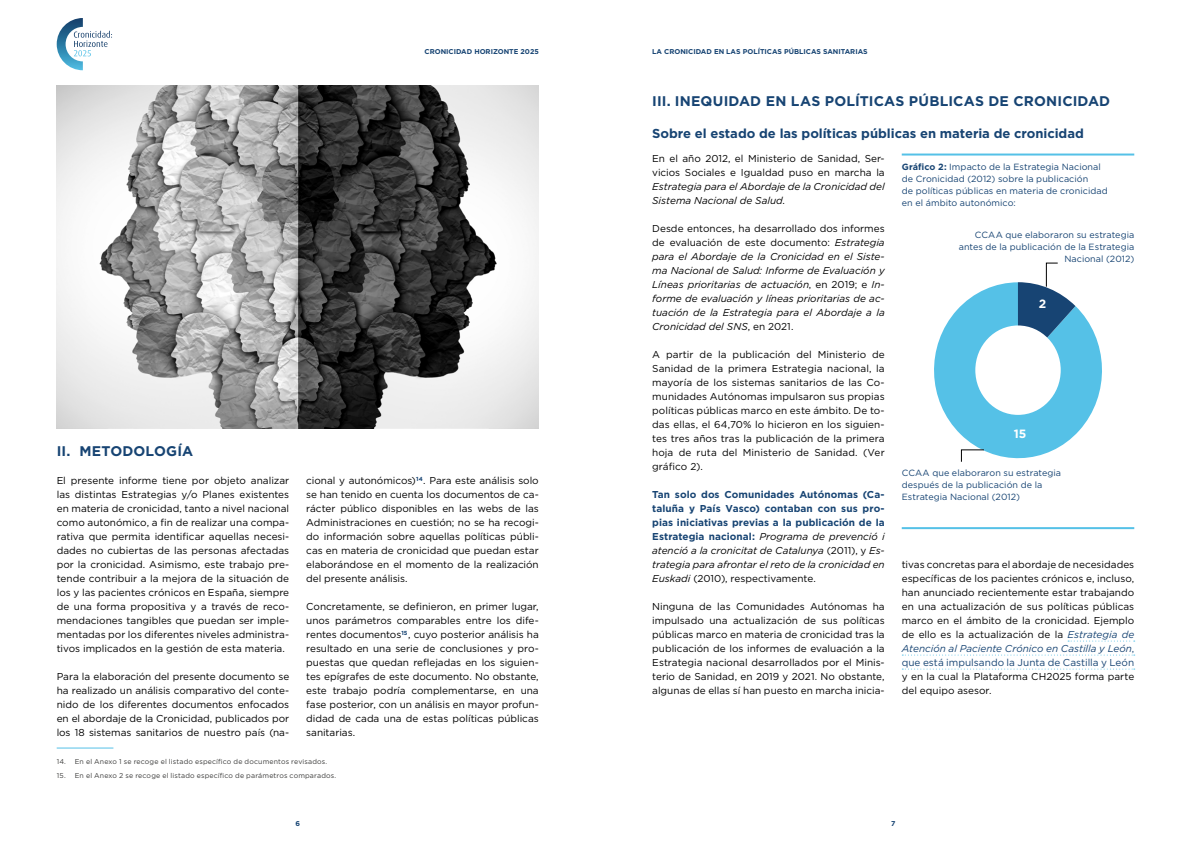
<style>
.page{position:relative;width:1191px;height:842px;background:#fff}
.page>*{position:absolute;margin:0;border:0;box-sizing:border-box;transform-origin:0 0}
.t1{font:700 14px "Gotham";letter-spacing:.01em;color:#174473}
.t2{font:700 13px "Gotham";color:#174473}
.t3{font:700 12px "Gotham";color:#fff}
.t4{font:10px/14px "Gotham";color:#000;text-align:justify}
.t5{font:italic 10px/14px "Gotham";color:#000}
.t6{font:700 10px/14px "Gotham";letter-spacing:.005em;color:#174473;text-align:justify}
.t7{font:9px/12px "Gotham";letter-spacing:.005em;color:#174473}
.t8{font:7px "Gotham";letter-spacing:.02em;color:#3c3c3b}
.t9{font:700 7px "Gotham";color:#174473}
.s1{font-style:normal}
.s2{font-weight:400;font-style:italic;color:#000}
.s3{font-weight:400;color:#000}
.s4{font-weight:700}
.s5{font-style:italic;color:#174473}
.s6{color:#174473}
</style>
<div class="page">
<svg style="left:57px;top:18px;width:55px;height:52px"></svg>
<svg style="left:1068px;top:641px;width:66px;height:1px"></svg>
<svg style="left:902px;top:655px;width:232px;height:1px"></svg>
<svg style="left:902px;top:669px;width:232px;height:1px"></svg>
<hr style="left:57px;top:747px;width:56px;height:1px;background:#55c1e7">
<hr style="left:901px;top:154px;width:233px;height:2px;background:#55c1e7">
<hr style="left:901px;top:527px;width:233px;height:2px;background:#55c1e7">
<svg style="left:934px;top:263px;width:168px;height:199px"></svg>
<img style="left:57px;top:86px;width:482px;height:342px">
<h1 class="t1" style="left:57px;top:442px;width:138px">II. METODOLOGÍA</h1>
<p class="t4" style="left:57px;top:473px;width:234px">El presente informe tiene por objeto analizar las distintas Estrategias y/o Planes existentes en materia de cronicidad, tanto a nivel nacional como autonómico, a fin de realizar una compa&shy;rativa que permita identificar aquellas necesi&shy;dades no cubiertas de las personas afectadas por la cronicidad. Asimismo, este trabajo pre&shy;tende contribuir a la mejora de la situación de los y las pacientes crónicos en España, siempre de una forma propositiva y a través de reco&shy;mendaciones tangibles que puedan ser imple&shy;mentadas por los diferentes niveles administra&shy;tivos implicados en la gestión de esta materia.</p>
<p class="t4" style="left:57px;top:669px;width:234px">Para la elaboración del presente documento se ha realizado un análisis comparativo del conte&shy;nido de los diferentes documentos enfocados en el abordaje de la Cronicidad, publicados por los 18 sistemas sanitarios de nuestro país (na-</p>
<p class="t9" style="left:424px;top:47px;width:116px">CRONICIDAD HORIZONTE 2025</p>
<p class="t9" style="left:652px;top:47px;width:217px">LA CRONICIDAD EN LAS POLÍTICAS PÚBLICAS SANITARIAS</p>
<p class="t4" style="left:306px;top:473px;width:234px">cional y autonómicos)<sup>14</sup>. Para este análisis solo se han tenido en cuenta los documentos de ca&shy;rácter público disponibles en las webs de las Administraciones en cuestión; no se ha recogi&shy;do información sobre aquellas políticas públi&shy;cas en materia de cronicidad que puedan estar elaborándose en el momento de la realización del presente análisis.</p>
<p class="t4" style="left:306px;top:599px;width:234px">Concretamente, se definieron, en primer lugar, unos parámetros comparables entre los dife&shy;rentes documentos<sup>15</sup>, cuyo posterior análisis ha resultado en una serie de conclusiones y pro&shy;puestas que quedan reflejadas en los siguien&shy;tes epígrafes de este documento. No obstante, este trabajo podría complementarse, en una fase posterior, con un análisis en mayor profun&shy;didad de cada una de estas políticas públicas sanitarias.</p>
<h1 class="t1" style="left:652px;top:92px;width:459px">III. INEQUIDAD EN LAS POLÍTICAS PÚBLICAS DE CRONICIDAD</h1>
<h2 class="t2" style="left:652px;top:125px;width:433px">Sobre el estado de las políticas públicas en materia de cronicidad</h2>
<p class="t4" style="left:652px;top:151px;width:234px">En el año 2012, el Ministerio de Sanidad, Ser&shy;vicios Sociales e Igualdad puso en marcha la</p>
<p class="t5" style="left:652px;top:179px;width:234px">Estrategia para el Abordaje de la Cronicidad del<br>Sistema Nacional de Salud<span class="s1">.</span></p>
<p class="t5" style="left:652px;top:221px;width:234px;text-align:justify"><span class="s1">Desde entonces, ha desarrollado dos informes de evaluación de este documento:</span> Estrategia para el Abordaje de la Cronicidad en el Siste&shy;ma Nacional de Salud: Informe de Evaluación y Líneas prioritarias de actuación<span class="s1">, en 2019; e</span> In&shy;forme de evaluación y líneas prioritarias de ac&shy;tuación de la Estrategia para el Abordaje a la Cronicidad del SNS<span class="s1">, en 2021.</span></p>
<p class="t4" style="left:652px;top:347px;width:234px">A partir de la publicación del Ministerio de Sanidad de la primera Estrategia nacional, la mayoría de los sistemas sanitarios de las Co&shy;munidades Autónomas impulsaron sus propias políticas públicas marco en este ámbito. De to&shy;das ellas, el 64,70% lo hicieron en los siguien&shy;tes tres años tras la publicación de la primera hoja de ruta del Ministerio de Sanidad. (Ver gráfico 2).</p>
<p class="t6" style="left:652px;top:487px;width:234px">Tan solo dos Comunidades Autónomas (Ca&shy;taluña y País Vasco) contaban con sus pro&shy;pias iniciativas previas a la publicación de la Estrategia nacional: <span class="s2">Programa de prevenció i atenció a la cronicitat de Catalunya</span> <span class="s3">(2011), y</span> <span class="s2">Es&shy;trategia para afrontar el reto de la cronicidad en Euskadi</span> <span class="s3">(2010), respectivamente.</span></p>
<p class="t4" style="left:652px;top:599px;width:234px">Ninguna de las Comunidades Autónomas ha impulsado una actualización de sus políticas públicas marco en materia de cronicidad tras la publicación de los informes de evaluación a la Estrategia nacional desarrollados por el Minis&shy;terio de Sanidad, en 2019 y 2021. No obstante, algunas de ellas sí han puesto en marcha inicia-</p>
<p class="t7" style="left:901px;top:160px;width:207px"><span class="s4">Gráfico 2:</span> Impacto de la Estrategia Nacional de Cronicidad (2012) sobre la publicación<br>de políticas públicas en materia de cronicidad en el ámbito autonómico:</p>
<p class="t7" style="left:958px;top:228px;width:177px;text-align:right">CCAA que elaboraron su estrategia antes de la publicación de la Estrategia<br>Nacional (2012)</p>
<p class="t3" style="left:1039px;top:296px;width:9px">2</p>
<p class="t3" style="left:1014px;top:426px;width:14px">15</p>
<p class="t7" style="left:901px;top:466px;width:161px">CCAA que elaboraron su estrategia después de la publicación de la<br>Estrategia Nacional (2012)</p>
<p class="t4" style="left:901px;top:557px;width:234px">tivas concretas para el abordaje de necesidades específicas de los pacientes crónicos e, incluso, han anunciado recientemente estar trabajando en una actualización de sus políticas públicas marco en el ámbito de la cronicidad. Ejemplo de ello es la actualización de la <span class="s5">Estrategia de Atención al Paciente Crónico en Castilla y León</span><span class="s6">, que está impulsando la Junta de Castilla y León</span></p>
<p class="t4" style="left:901px;top:669px;width:234px">y en la cual la Plataforma CH2025 forma parte del equipo asesor.</p>
<p class="t8" style="left:57px;top:757px;width:272px">14. En el Anexo 1 se recoge el listado específico de documentos revisados.</p>
<p class="t8" style="left:57px;top:771px;width:281px">15. En el Anexo 2 se recoge el listado específico de parámetros comparados.</p>
<p class="t9" style="left:295px;top:818px;width:6px">6</p>
<p class="t9" style="left:891px;top:818px;width:6px">7</p>
</div>
